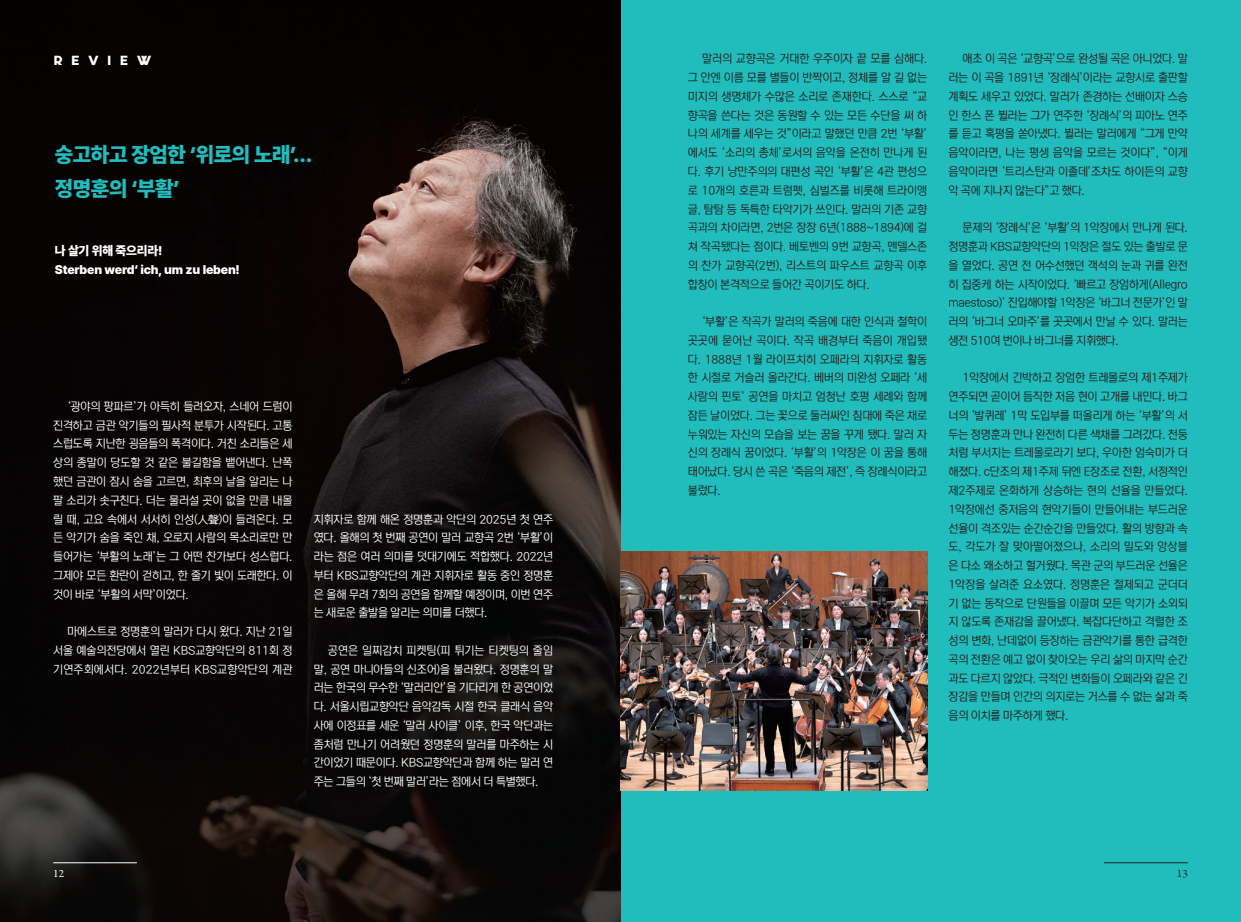
<style>
.page{position:relative;width:1241px;height:922px;background:#fff}
.page>*{position:absolute;margin:0;border:0;box-sizing:border-box;transform-origin:0 0}
.t1{font:900 21.25px "Pretendard";letter-spacing:-.015em;color:#21bdbd}
.t2{font:13.75px "Cavilant";letter-spacing:.55em;color:#fff}
.t3{font:900 12.5px "Pretendard";letter-spacing:-.015em;color:#fff}
.t4{font:11.5px/18.8px "NEXON Lv 2 Gothic";letter-spacing:-.015em;color:#231f20;text-align:justify}
.t5{font:11.5px/18.8px "NEXON Lv 2 Gothic";letter-spacing:-.015em;color:#fff;text-align:justify}
.t6{font:11.25px "Garamond Premr Pro";color:#fff}
.t7{font:11.25px "Garamond Premr Pro";color:#231f20}
.s1{font-family:"YDVYGO Std 12"}
</style>
<div class="page">
<div style="left:0;top:0;width:1240px;height:921px;background:#21bdbd"></div>
<img style="left:0;top:0;width:620px;height:921px">
<hr style="left:1103px;top:862px;width:84px;height:1px;background:#231f20">
<hr style="left:53px;top:862px;width:84px;height:1px;background:#fff">
<img style="left:620px;top:551px;width:307px;height:239px">
<p class="t2" style="left:53px;top:52px;width:100px">REVIEW</p>
<p class="t1" style="left:55px;top:139px;width:259px">숭고하고 장엄한 ‘위로의 노래’…</p>
<p class="t1" style="left:55px;top:172px;width:126px">정명훈의 ‘부활’</p>
<p class="t3" style="left:55px;top:241px;width:109px">나 살기 위해 죽으리라!</p>
<p class="t3" style="left:55px;top:260px;width:186px">Sterben werd‘ ich, um zu leben!</p>
<p class="t5" style="left:53px;top:397px;width:241px;text-indent:14px">‘광야의 팡파르’가 아득히 들려오자, 스네어 드럼이 진격하고 금관 악기들의 필사적 분투가 시작된다. 고통 스럽도록 지난한 굉음들의 폭격이다. 거친 소리들은 세 상의 종말이 당도할 것 같은 불길함을 뱉어낸다. 난폭 했던 금관이 잠시 숨을 고르면, 최후의 날을 알리는 나 팔 소리가 솟구친다. 더는 물러설 곳이 없을 만큼 내몰 릴 때, 고요 속에서 서서히 인성(<span class="s1">人聲</span>)이 들려온다. 모 든 악기가 숨을 죽인 채, 오로지 사람의 목소리로만 만 들어가는 ‘부활의 노래’는 그 어떤 찬가보다 성스럽다. 그제야 모든 환란이 걷히고, 한 줄기 빛이 도래한다. 이 것이 바로 ‘부활의 서막’이었다.</p>
<p class="t5" style="left:53px;top:622px;width:241px;text-indent:14px">마에스트로 정명훈의 말러가 다시 왔다. 지난 21일 서울 예술의전당에서 열린 KBS교향악단의 811회 정 기연주회에서다. 2022년부터 KBS교향악단의 계관</p>
<p class="t5" style="left:314px;top:510px;width:241px">지휘자로 함께 해온 정명훈과 악단의 2025년 첫 연주 였다. 올해의 첫 번째 공연이 말러 교향곡 2번 ‘부활’이 라는 점은 여러 의미를 덧대기에도 적합했다. 2022년 부터 KBS교향악단의 계관 지휘자로 활동 중인 정명훈 은 올해 무려 7회의 공연을 함께할 예정이며, 이번 연주 는 새로운 출발을 알리는 의미를 더했다.</p>
<p class="t5" style="left:314px;top:641px;width:241px;text-indent:14px">공연은 일찌감치 피켓팅(피 튀기는 티켓팅의 줄임 말, 공연 마니아들의 신조어)을 불러왔다. 정명훈의 말 러는 한국의 무수한 ‘말러리안’을 기다리게 한 공연이었 다. 서울시립교향악단 음악감독 시절 한국 클래식 음악 사에 이정표를 세운 ‘말러 사이클’ 이후, 한국 악단과는 좀처럼 만나기 어려웠던 정명훈의 말러를 마주하는 시 간이었기 때문이다. KBS교향악단과 함께 하는 말러 연 주는 그들의 ‘첫 번째 말러’라는 점에서 더 특별했다.</p>
<p class="t4" style="left:687px;top:50px;width:241px;text-indent:14px">말러의 교향곡은 거대한 우주이자 끝 모를 심해다. 그 안엔 이름 모를 별들이 반짝이고, 정체를 알 길 없는 미지의 생명체가 수많은 소리로 존재한다. 스스로 “교 향곡을 쓴다는 것은 동원할 수 있는 모든 수단을 써 하 나의 세계를 세우는 것”이라고 말했던 만큼 2번 ‘부활’ 에서도 ‘소리의 총체’로서의 음악을 온전히 만나게 된 다. 후기 낭만주의의 대편성 곡인 ‘부활’은 4관 편성으 로 10개의 호른과 트럼펫, 심벌즈를 비롯해 트라이앵 글, 탐탐 등 독특한 타악기가 쓰인다. 말러의 기존 교향 곡과의 차이라면, 2번은 장장 6년(1888~1894)에 걸 쳐 작곡됐다는 점이다. 베토벤의 9번 교향곡, 멘델스존 의 찬가 교향곡(2번), 리스트의 파우스트 교향곡 이후 합창이 본격적으로 들어간 곡이기도 하다.</p>
<p class="t4" style="left:687px;top:312px;width:241px;text-indent:14px">‘부활’은 작곡가 말러의 죽음에 대한 인식과 철학이 곳곳에 묻어난 곡이다. 작곡 배경부터 죽음이 개입됐 다. 1888년 1월 라이프치히 오페라의 지휘자로 활동 한 시절로 거슬러 올라간다. 베버의 미완성 오페라 ‘세 사람의 핀토’ 공연을 마치고 엄청난 호평 세례와 함께 잠든 날이었다. 그는 꽃으로 둘러싸인 침대에 죽은 채로 누워있는 자신의 모습을 보는 꿈을 꾸게 됐다. 말러 자 신의 장례식 꿈이었다. ‘부활’의 1악장은 이 꿈을 통해 태어났다. 당시 쓴 곡은 ‘죽음의 제전’, 즉 장례식이라고 불렀다.</p>
<p class="t4" style="left:948px;top:50px;width:241px;text-indent:14px">애초 이 곡은 ‘교향곡’으로 완성될 곡은 아니었다. 말 러는 이 곡을 1891년 ‘장례식’이라는 교향시로 출판할 계획도 세우고 있었다. 말러가 존경하는 선배이자 스승 인 한스 폰 뷜러는 그가 연주한 ‘장례식’의 피아노 연주 를 듣고 혹평을 쏟아냈다. 뷜러는 말러에게 “그게 만약 음악이라면, 나는 평생 음악을 모르는 것이다”, “이게 음악이라면 ‘트리스탄과 이졸데’조차도 하이든의 교향 악 곡에 지나지 않는다”고 했다.</p>
<p class="t4" style="left:948px;top:219px;width:241px;text-indent:14px">문제의 ‘장례식’은 ‘부활’의 1악장에서 만나게 된다. 정명훈과 KBS교향악단의 1악장은 절도 있는 출발로 문 을 열었다. 공연 전 어수선했던 객석의 눈과 귀를 완전 히 집중케 하는 시작이었다. ‘빠르고 장엄하게(Allegro maestoso)’ 진입해야할 1악장은 ‘바그너 전문가’인 말 러의 ‘바그너 오마주’를 곳곳에서 만날 수 있다. 말러는 생전 510여 번이나 바그너를 지휘했다.</p>
<p class="t4" style="left:948px;top:369px;width:241px;text-indent:14px">1악장에서 긴박하고 장엄한 트레몰로의 제1주제가 연주되면 곧이어 듬직한 저음 현이 고개를 내민다. 바그 너의 ‘발퀴레’ 1막 도입부를 떠올리게 하는 ‘부활’의 서 두는 정명훈과 만나 완전히 다른 색채를 그려갔다. 천둥 처럼 부서지는 트레몰로라기 보다, 우아한 엄숙미가 더 해졌다. c단조의 제1주제 뒤엔 E장조로 전환, 서정적인 제2주제로 온화하게 상승하는 현의 선율을 만들었다.<br>1악장에선 중저음의 현악기들이 만들어내는 부드러운 선율이 격조있는 순간순간을 만들었다. 활의 방향과 속 도, 각도가 잘 맞아떨어졌으나, 소리의 밀도와 앙상블 은 다소 왜소하고 헐거웠다. 목관 군의 부드러운 선율은 1악장을 살려준 요소였다. 정명훈은 절제되고 군더더 기 없는 동작으로 단원들을 이끌며 모든 악기가 소외되 지 않도록 존재감을 끌어냈다. 복잡다단하고 격렬한 조 성의 변화, 난데없이 등장하는 금관악기를 통한 급격한 곡의 전환은 예고 없이 찾아오는 우리 삶의 마지막 순간 과도 다르지 않았다. 극적인 변화들이 오페라와 같은 긴 장감을 만들며 인간의 의지로는 거스를 수 없는 삶과 죽 음의 이치를 마주하게 했다.</p>
<p class="t6" style="left:53px;top:866px;width:13px">12</p>
<p class="t7" style="left:1176px;top:866px;width:13px">13</p>
</div>
